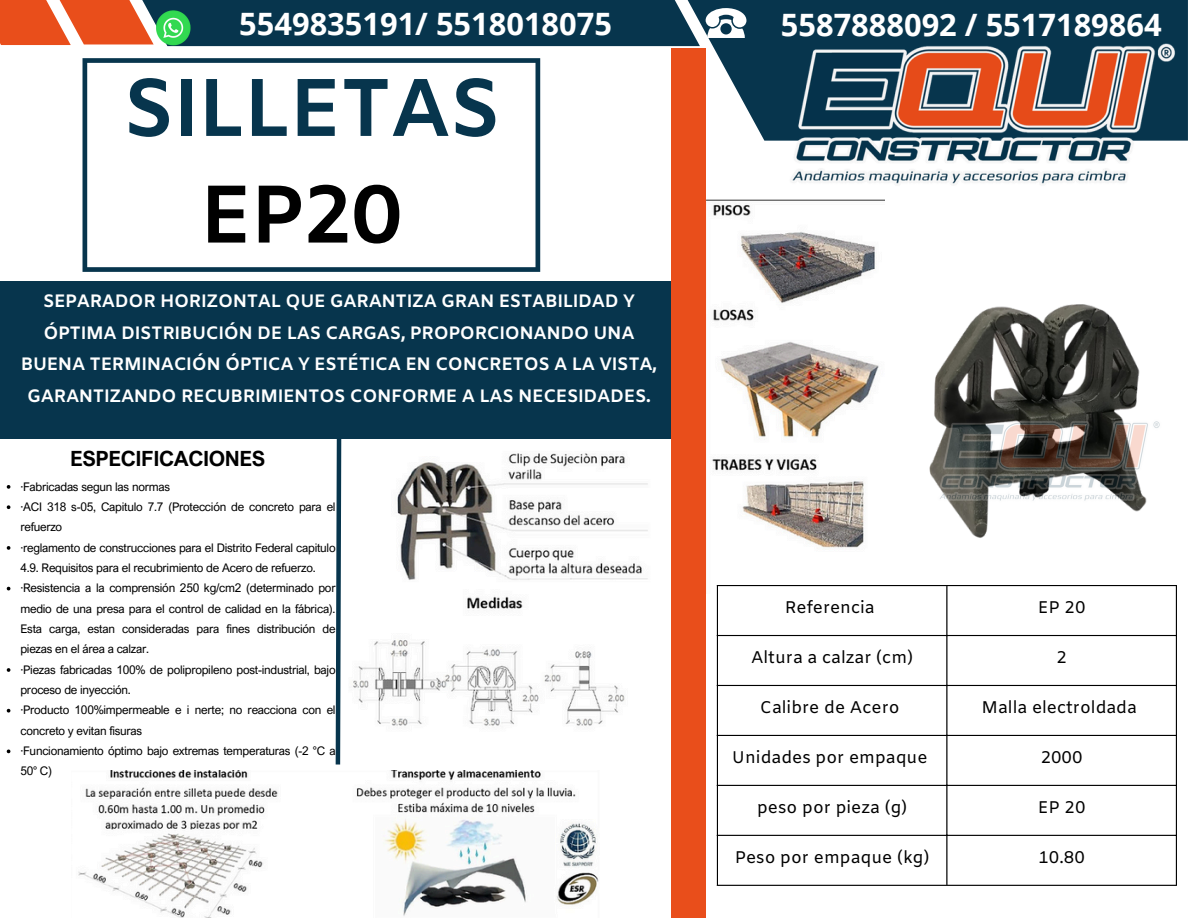
<style>
.page{position:relative;width:1188px;height:918px;background:#fff}
.page>*{position:absolute;margin:0;border:0;box-sizing:border-box;transform-origin:0 0}
.t1{font:700 81.75px "Amiko";letter-spacing:-.02em;color:#07354d}
.t2{font:700 81.75px "Amiko";color:#000}
.t3{font:700 30.9px "Open Sans";color:#fff}
.t4{font:700 21px "Arial Nova";letter-spacing:-.02em;color:#000}
.t5{font:700 18px/31.5px "Amiko";letter-spacing:-.02em;color:#fff;text-align:center}
.t6{font:16.95px "Amiko";color:#000}
.t7{font:11.85px/20.4px "Arial Nova";letter-spacing:-.02em;color:#000}
</style>
<div class="page">
<svg style="left:674px;top:0;width:514px;height:141px;background:#244d62"></svg>
<svg style="left:0;top:0;width:700px;height:46px;background:#3c424b"></svg>
<img style="left:706px;top:199px;width:178px;height:394px">
<div style="left:671px;top:48px;width:35px;height:870px;background:#e94e1b"></div>
<div style="left:0;top:281px;width:671px;height:158px;background:#07354d"></div>
<svg style="left:83px;top:58px;width:457px;height:214px"></svg>
<svg style="left:335px;top:439px;width:7px;height:326px"></svg>
<svg style="left:7px;top:485px;width:3px;height:4px"></svg>
<svg style="left:7px;top:505px;width:3px;height:4px"></svg>
<svg style="left:7px;top:546px;width:3px;height:4px"></svg>
<svg style="left:7px;top:668px;width:3px;height:4px"></svg>
<svg style="left:7px;top:709px;width:3px;height:4px"></svg>
<img style="left:78px;top:771px;width:521px;height:147px">
<img style="left:353px;top:453px;width:295px;height:273px">
<hr style="left:717px;top:586px;width:1px;height:299px;background:#000">
<hr style="left:946px;top:586px;width:1px;height:299px;background:#000">
<hr style="left:1176px;top:586px;width:1px;height:299px;background:#000">
<hr style="left:717px;top:585px;width:460px;height:1px;background:#000">
<hr style="left:717px;top:635px;width:460px;height:1px;background:#000">
<hr style="left:717px;top:685px;width:460px;height:1px;background:#000">
<hr style="left:717px;top:735px;width:460px;height:1px;background:#000">
<hr style="left:717px;top:785px;width:460px;height:1px;background:#000">
<hr style="left:717px;top:835px;width:460px;height:1px;background:#000">
<hr style="left:717px;top:885px;width:460px;height:1px;background:#000">
<img style="left:929px;top:304px;width:214px;height:234px">
<img style="left:141px;top:2px;width:55px;height:45px">
<svg style="left:706px;top:8px;width:40px;height:30px"></svg>
<img style="left:788px;top:43px;width:400px;height:141px">
<img style="left:936px;top:419px;width:224px;height:88px">
<p class="t3" style="left:239px;top:2px;width:374px">5549835191/ 5518018075</p>
<p class="t3" style="left:781px;top:3px;width:382px">5587888092 / 5517189864</p>
<p class="t1" style="left:123px;top:60px;width:380px">SILLETAS</p>
<p class="t2" style="left:200px;top:167px;width:204px">EP20</p>
<p class="t5" style="left:21px;top:287px;width:638px">SEPARADOR HORIZONTAL QUE GARANTIZA GRAN ESTABILIDAD Y ÓPTIMA DISTRIBUCIÓN DE LAS CARGAS, PROPORCIONANDO UNA BUENA TERMINACIÓN ÓPTICA Y ESTÉTICA EN CONCRETOS A LA VISTA, GARANTIZANDO RECUBRIMIENTOS CONFORME A LAS NECESIDADES.</p>
<p class="t4" style="left:70px;top:446px;width:197px">ESPECIFICACIONES</p>
<p class="t7" style="left:20px;top:476px;width:151px">·Fabricadas segun las normas</p>
<h2 class="t7" style="left:20px;top:496px;width:317px">·ACI 318 s-05, Capitulo 7.7 (Protección de concreto para el refuerzo</h2>
<p class="t7" style="left:20px;top:537px;width:317px">·reglamento de construcciones para el Distrito Federal capitulo<br>4.9. Requisitos para el recubrimiento de Acero de refuerzo.</p>
<h2 class="t7" style="left:20px;top:578px;width:317px;text-align:justify">·Resistencia a la comprensión 250 kg/cm2 (determinado por medio de una presa para el control de calidad en la fábrica).<br>Esta carga, estan consideradas para fines distribución de piezas en el área a calzar.</h2>
<p class="t7" style="left:20px;top:659px;width:317px">·Piezas fabricadas 100% de polipropileno post-industrial, bajo proceso de inyección.</p>
<p class="t7" style="left:20px;top:700px;width:317px">·Producto 100%impermeable e i nerte; no reacciona con el concreto y evitan fisuras</p>
<h1 class="t7" style="left:20px;top:740px;width:317px">·Funcionamiento óptimo bajo extremas temperaturas (-2 °C a<br>50° C)</h1>
<h4 class="t6" style="left:785px;top:597px;width:92px">Referencia</h4>
<p class="t6" style="left:1038px;top:597px;width:49px">EP 20</p>
<p class="t6" style="left:751px;top:647px;width:164px">Altura a calzar (cm)</p>
<h3 class="t6" style="left:1056px;top:647px;width:12px">2</h3>
<p class="t6" style="left:760px;top:697px;width:141px">Calibre de Acero</p>
<p class="t6" style="left:982px;top:697px;width:157px">Malla electroldada</p>
<p class="t6" style="left:732px;top:747px;width:197px">Unidades por empaque</p>
<p class="t6" style="left:1041px;top:747px;width:43px">2000</p>
<p class="t6" style="left:757px;top:797px;width:152px">peso por pieza (g)</p>
<p class="t6" style="left:1038px;top:797px;width:49px">EP 20</p>
<p class="t6" style="left:735px;top:847px;width:196px">Peso por empaque (kg)</p>
<p class="t6" style="left:1038px;top:847px;width:48px">10.80</p>
</div>
